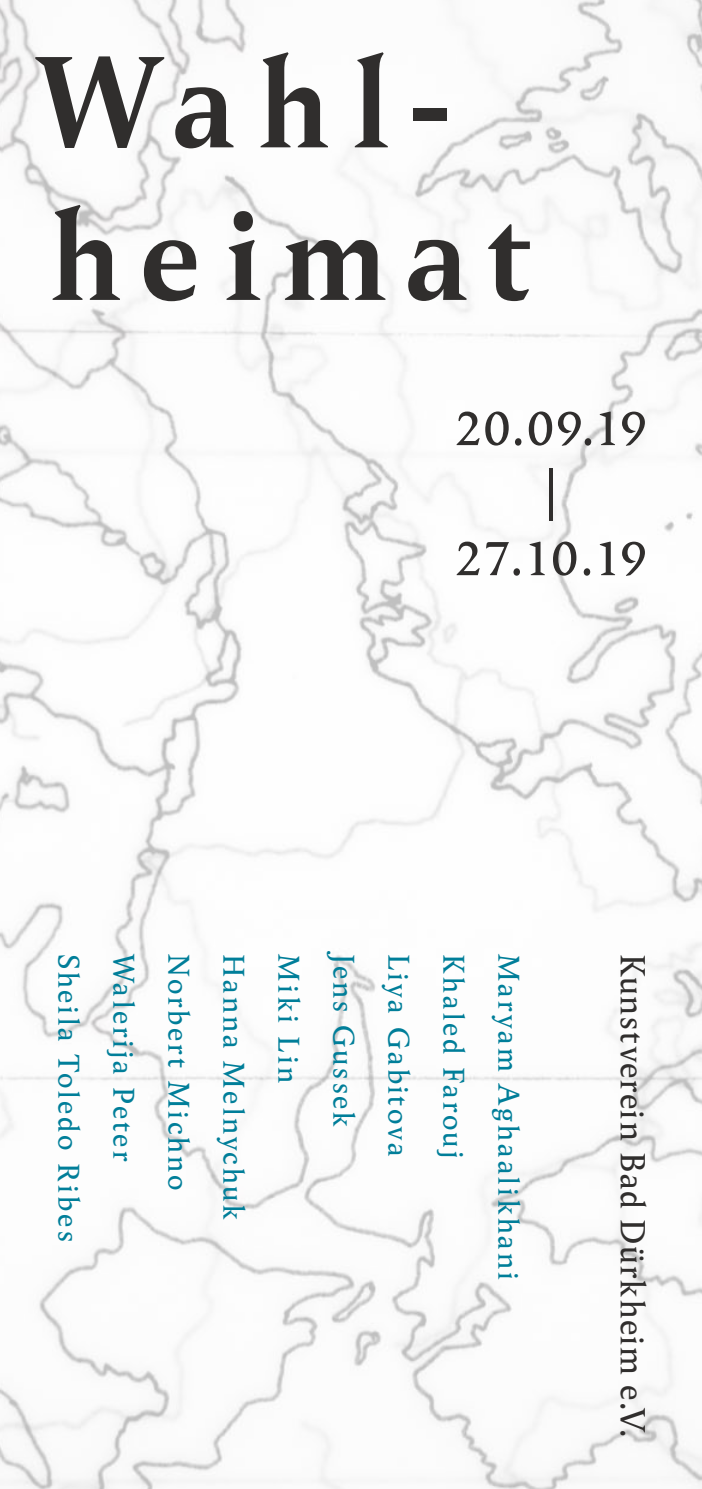
<style>
.page{position:relative;width:702px;height:1489px;background:#fff}
.page>*{position:absolute;margin:0;border:0;box-sizing:border-box;transform-origin:0 0}
.t1{font:700 130px "Wolpe Pegasus";letter-spacing:.16em;color:#302e2d}
.t2{font:52.5px/65px "Wolpe Pegasus";letter-spacing:.015em;color:#302e2d;text-align:center}
.t3{font:35px "Wolpe Pegasus";letter-spacing:.04em;color:#302e2d}
.t4{font:30px "Wolpe Pegasus";letter-spacing:.095em;color:#007e99}
</style>
<div class="page">
<img style="left:0;top:0;width:702px;height:1488px">
<h1 class="t1" style="left:37px;top:13px;width:416px">Wahl-</h1>
<h1 class="t1" style="left:51px;top:166px;width:481px">heimat</h1>
<h2 class="t2" style="left:455px;top:393px;width:193px">20.09.19 |<br>27.10.19</h2>
<p class="t4" style="left:88px;top:953px;width:290px;rotate:90deg">Sheila Toledo Ribes</p>
<p class="t4" style="left:143px;top:953px;width:209px;rotate:90deg">Walerija Peter</p>
<p class="t4" style="left:198px;top:953px;width:238px;rotate:90deg">Norbert Michno</p>
<p class="t4" style="left:253px;top:953px;width:267px;rotate:90deg">Hanna Melnychuk</p>
<p class="t4" style="left:308px;top:953px;width:131px;rotate:90deg">Miki Lin</p>
<p class="t4" style="left:363px;top:953px;width:175px;rotate:90deg">Jens Gussek</p>
<p class="t4" style="left:418px;top:953px;width:204px;rotate:90deg">Liya Gabitova</p>
<p class="t4" style="left:473px;top:953px;width:208px;rotate:90deg">Khaled Farouj</p>
<p class="t4" style="left:528px;top:953px;width:328px;rotate:90deg">Maryam Aghaalikhani</p>
<p class="t3" style="left:656px;top:953px;width:485px;rotate:90deg">Kunstverein Bad Dürkheim e.V.</p>
</div>
